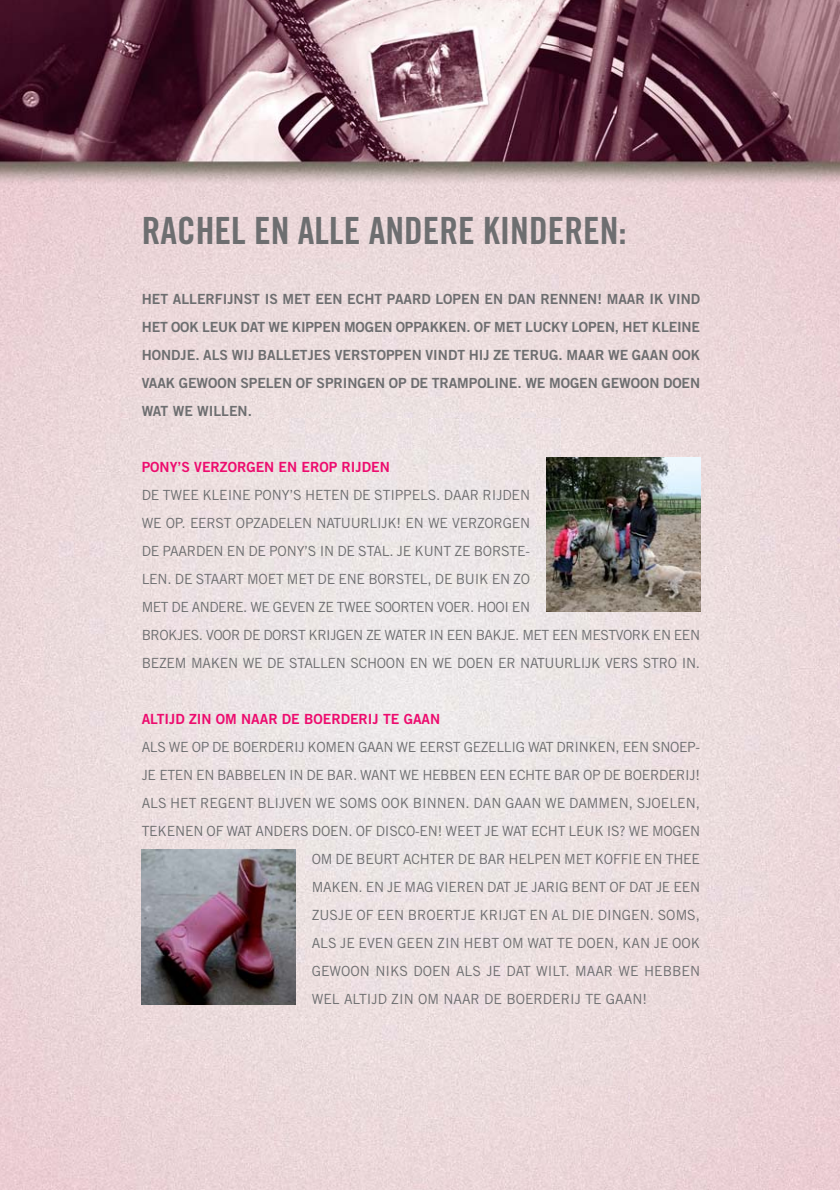
<style>
.page{position:relative;width:840px;height:1190px;background:#fff}
.page>*{position:absolute;margin:0;border:0;box-sizing:border-box;transform-origin:0 0}
.t1{font:37.6px "Trade Gothic Bold Cond Twenty";color:#6d6e70}
.t2{font:14px/28px "Trade Gothic";letter-spacing:-.015em;color:#6d6e70}
.t3{font:14px/28px "Trade Gothic Bold Two";letter-spacing:-.005em;color:#6d6e70;text-align:justify}
.t4{font:14px "Trade Gothic Bold Two";color:#ed0c6e}
</style>
<div class="page">
<img style="left:0;top:0;width:840px;height:1190px">
<img style="left:546px;top:458px;width:154px;height:154px">
<img style="left:142px;top:850px;width:154px;height:154px">
<h1 class="t1" style="left:142px;top:217px;width:487px">RACHEL EN ALLE ANDERE KINDEREN:</h1>
<p class="t3" style="left:142px;top:286px;width:560px">HET ALLERFIJNST IS MET EEN ECHT PAARD LOPEN EN DAN RENNEN! MAAR IK VIND HET OOK LEUK DAT WE KIPPEN MOGEN OPPAKKEN. OF MET LUCKY LOPEN, HET KLEINE HONDJE. ALS WIJ BALLETJES VERSTOPPEN VINDT HIJ ZE TERUG. MAAR WE GAAN OOK VAAK GEWOON SPELEN OF SPRINGEN OP DE TRAMPOLINE. WE MOGEN GEWOON DOEN WAT WE WILLEN.</p>
<p class="t4" style="left:142px;top:462px;width:250px">PONY’S VERZORGEN EN EROP RIJDEN</p>
<p class="t2" style="left:142px;top:482px;width:560px">DE TWEE KLEINE PONY’S HETEN DE STIPPELS. DAAR RIJDEN<br>WE OP. EERST OPZADELEN NATUURLIJK! EN WE VERZORGEN<br>DE PAARDEN EN DE PONY’S IN DE STAL. JE KUNT ZE BORSTE-<br>LEN. DE STAART MOET MET DE ENE BORSTEL, DE BUIK EN ZO<br>MET DE ANDERE. WE GEVEN ZE TWEE SOORTEN VOER. HOOI EN<br>BROKJES. VOOR DE DORST KRIJGEN ZE WATER IN EEN BAKJE. MET EEN MESTVORK EN EEN BEZEM MAKEN WE DE STALLEN SCHOON EN WE DOEN ER NATUURLIJK VERS STRO IN.</p>
<p class="t4" style="left:142px;top:714px;width:300px">ALTIJD ZIN OM NAAR DE BOERDERIJ TE GAAN</p>
<p class="t2" style="left:142px;top:734px;width:560px">ALS WE OP DE BOERDERIJ KOMEN GAAN WE EERST GEZELLIG WAT DRINKEN, EEN SNOEP-</p>
<p class="t2" style="left:142px;top:762px;width:560px">JE ETEN EN BABBELEN IN DE BAR. WANT WE HEBBEN EEN ECHTE BAR OP DE BOERDERIJ!</p>
<p class="t2" style="left:142px;top:790px;width:560px">ALS HET REGENT BLIJVEN WE SOMS OOK BINNEN. DAN GAAN WE DAMMEN, SJOELEN,</p>
<p class="t2" style="left:142px;top:818px;width:560px">TEKENEN OF WAT ANDERS DOEN. OF DISCO-EN! WEET JE WAT ECHT LEUK IS? WE MOGEN</p>
<p class="t2" style="left:312px;top:846px;width:390px">OM DE BEURT ACHTER DE BAR HELPEN MET KOFFIE EN THEE</p>
<p class="t2" style="left:312px;top:874px;width:390px">MAKEN. EN JE MAG VIEREN DAT JE JARIG BENT OF DAT JE EEN</p>
<p class="t2" style="left:312px;top:902px;width:390px">ZUSJE OF EEN BROERTJE KRIJGT EN AL DIE DINGEN. SOMS,</p>
<p class="t2" style="left:312px;top:930px;width:390px">ALS JE EVEN GEEN ZIN HEBT OM WAT TE DOEN, KAN JE OOK</p>
<p class="t2" style="left:312px;top:958px;width:390px">GEWOON NIKS DOEN ALS JE DAT WILT. MAAR WE HEBBEN</p>
<p class="t2" style="left:312px;top:986px;width:337px">WEL ALTIJD ZIN OM NAAR DE BOERDERIJ TE GAAN!</p>
</div>
